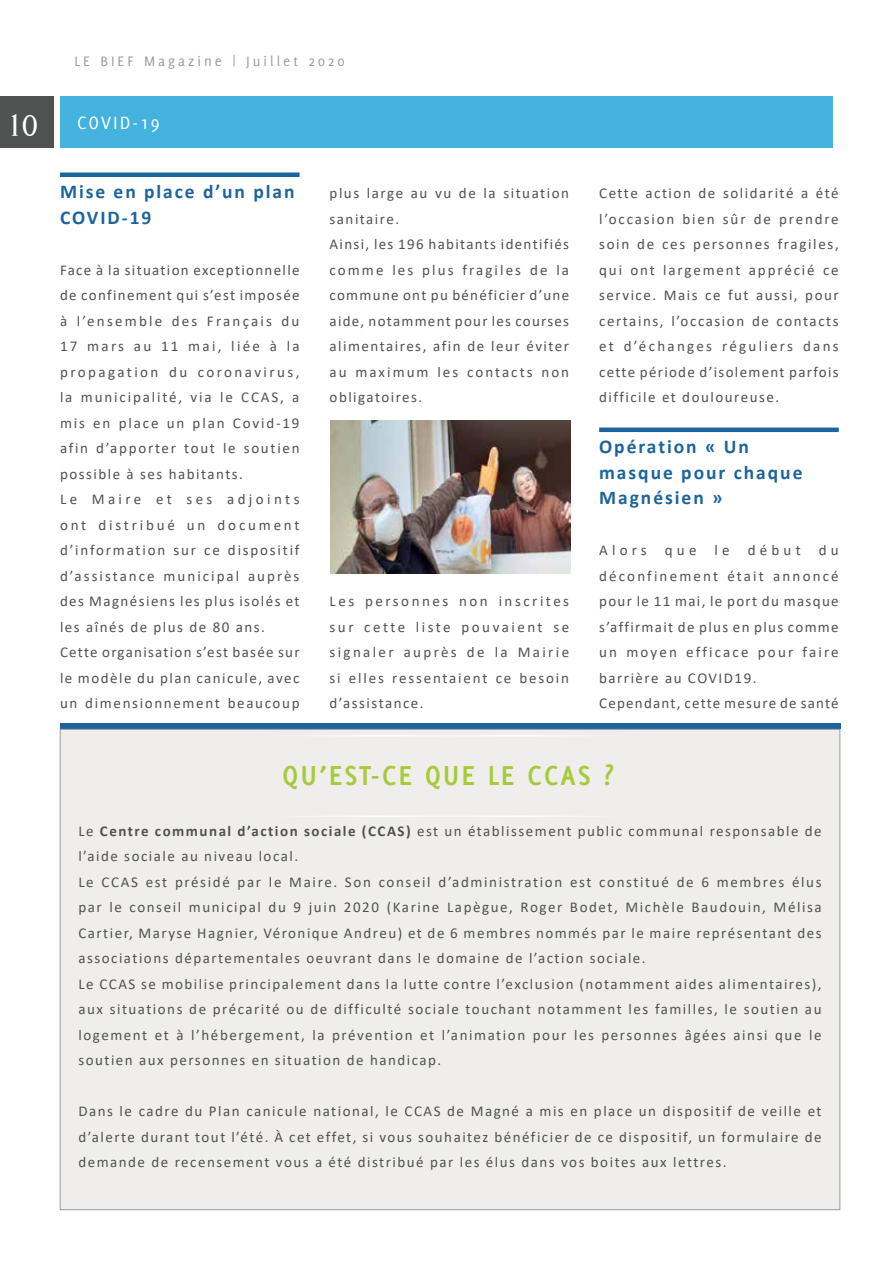
<style>
.page{position:relative;width:893px;height:1263px;background:#fff}
.page>*{position:absolute;margin:0;border:0;box-sizing:border-box;transform-origin:0 0}
.t1{font:700 30px "Delicious";letter-spacing:.06em;color:#a7ca39}
.t2{font:30px "November Medium Normal";color:#fff}
.t3{font:700 19.5px/25.5px "Calibri";letter-spacing:.1em;color:#1c649b}
.t4{font:19.5px "Delicious";letter-spacing:.1em;color:#fff}
.t5{font:15px/25.5px "Calibri";letter-spacing:.1em;color:#505252}
.t6{font:15px "Delicious";letter-spacing:.2em;color:#999b9c}
.s1{font-weight:700}
</style>
<div class="page">
<div style="left:60px;top:723px;width:780px;height:6px;background:#1c649b"></div>
<hr style="left:60px;top:173px;width:240px;height:4px;background:#1c649b">
<hr style="left:599px;top:428px;width:240px;height:4px;background:#1c649b">
<div style="left:60px;top:729px;width:780px;height:481px;background:#efeeed"></div>
<div style="left:252px;top:735px;width:392px;height:82px;border:2px solid #fff"></div>
<img style="left:330px;top:420px;width:240px;height:153px">
<div style="left:0;top:96px;width:53px;height:51px;background:#505252"></div>
<div style="left:60px;top:96px;width:773px;height:51px;background:#43b2de"></div>
<p class="t6" style="left:74px;top:53px;width:271px">LE BIEF Magazine | Juillet 2020</p>
<h1 class="t2" style="left:7px;top:109px;width:33px">10</h1>
<h2 class="t4" style="left:77px;top:112px;width:84px">COVID-19</h2>
<h2 class="t3" style="left:60px;top:179px;width:236px">Mise en place d’un plan<br>COVID-19</h2>
<p class="t5" style="left:60px;top:256px;width:241px">Face à la situation exceptionnelle de confinement qui s’est imposée à l’ensemble des Français du<br>17 mars au 11 mai, liée à la propagation du coronavirus, la municipalité, via le CCAS, a mis en place un plan Covid-19 afin d’apporter tout le soutien possible à ses habitants.<br>Le Maire et ses adjoints ont distribué un document d’information sur ce dispositif d’assistance municipal auprès des Magnésiens les plus isolés et les aînés de plus de 80 ans.<br>Cette organisation s’est basée sur le modèle du plan canicule, avec un dimensionnement beaucoup</p>
<p class="t5" style="left:330px;top:180px;width:241px">plus large au vu de la situation sanitaire.<br>Ainsi, les 196 habitants identifiés comme les plus fragiles de la commune ont pu bénéficier d’une aide, notamment pour les courses alimentaires, afin de leur éviter au maximum les contacts non obligatoires.</p>
<p class="t5" style="left:330px;top:588px;width:241px;text-align:justify">Les personnes non inscrites sur cette liste pouvaient se signaler auprès de la Mairie si elles ressentaient ce besoin d’assistance.</p>
<p class="t5" style="left:599px;top:180px;width:241px;text-align:justify">Cette action de solidarité a été l’occasion bien sûr de prendre soin de ces personnes fragiles, qui ont largement apprécié ce service. Mais ce fut aussi, pour certains, l’occasion de contacts et d’échanges réguliers dans cette période d’isolement parfois difficile et douloureuse.</p>
<h2 class="t3" style="left:599px;top:434px;width:205px">Opération « Un masque pour chaque<br>Magnésien »</h2>
<p class="t5" style="left:599px;top:537px;width:241px">Alors que le début du déconfinement était annoncé pour le 11 mai, le port du masque s’affirmait de plus en plus comme un moyen efficace pour faire barrière au COVID19.<br>Cependant, cette mesure de santé</p>
<h1 class="t1" style="left:282px;top:758px;width:333px">QU’EST-CE QUE LE CCAS ?</h1>
<p class="t5" style="left:78px;top:817px;width:745px">Le <span class="s1">Centre communal d’action sociale (CCAS)</span> est un établissement public communal responsable de l’aide sociale au niveau local.<br>Le CCAS est présidé par le Maire. Son conseil d’administration est constitué de 6 membres élus par le conseil municipal du 9 juin 2020 (Karine Lapègue, Roger Bodet, Michèle Baudouin, Mélisa Cartier, Maryse Hagnier, Véronique Andreu) et de 6 membres nommés par le maire représentant des associations départementales oeuvrant dans le domaine de l’action sociale.<br>Le CCAS se mobilise principalement dans la lutte contre l’exclusion (notamment aides alimentaires), aux situations de précarité ou de difficulté sociale touchant notamment les familles, le soutien au logement et à l’hébergement, la prévention et l’animation pour les personnes âgées ainsi que le soutien aux personnes en situation de handicap.</p>
<p class="t5" style="left:78px;top:1098px;width:745px;text-align:justify">Dans le cadre du Plan canicule national, le CCAS de Magné a mis en place un dispositif de veille et d’alerte durant tout l’été. À cet effet, si vous souhaitez bénéficier de ce dispositif, un formulaire de demande de recensement vous a été distribué par les élus dans vos boites aux lettres.</p>
</div>
